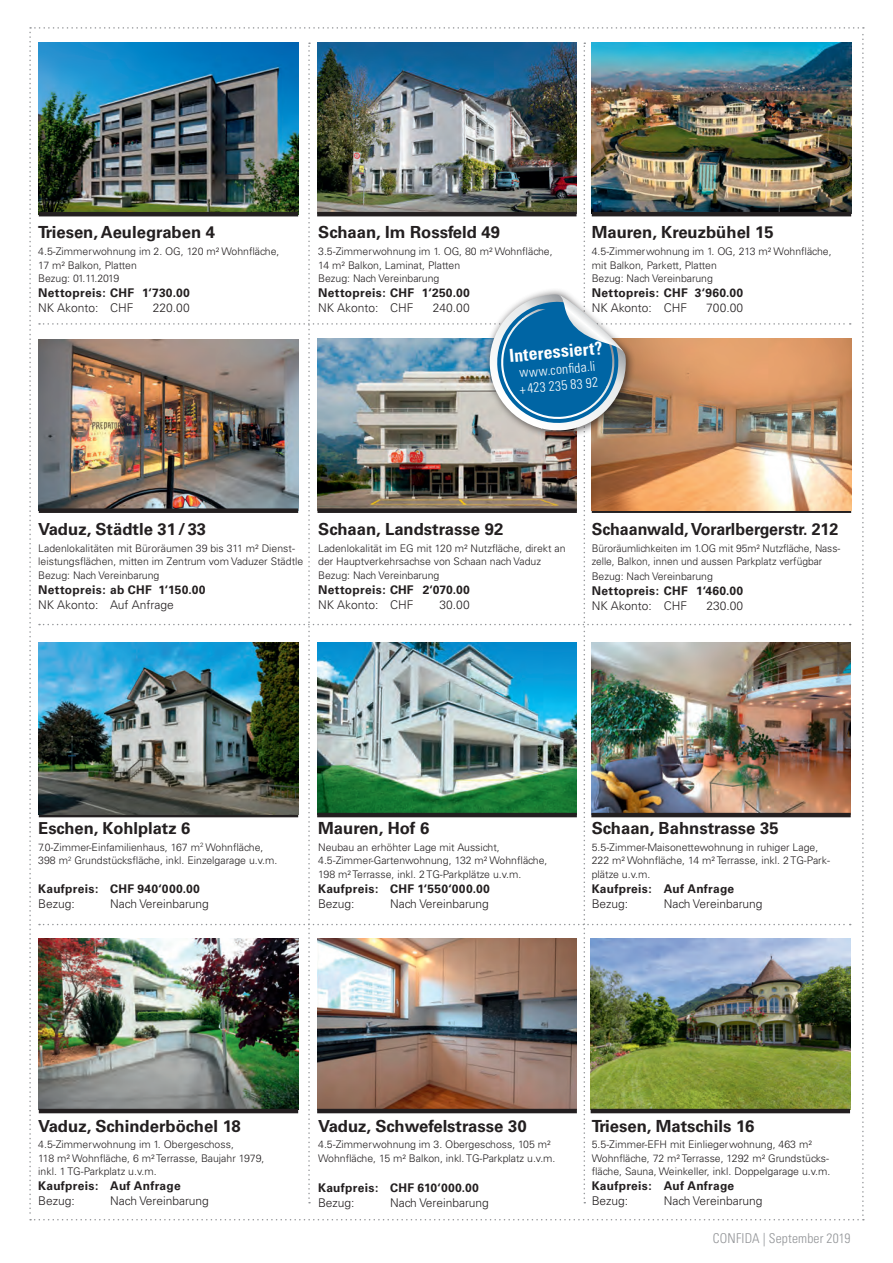
<style>
.page{position:relative;width:893px;height:1263px;background:#fff}
.page>*{position:absolute;margin:0;border:0;box-sizing:border-box;transform-origin:0 0}
.t1{font:700 condensed 18px "Univers";color:#fff}
.t2{font:700 16.65px "Univers";color:#231f20}
.t3{font:700 16.65px "Univers";color:#231f20;scale:.96 1}
.t4{font:700 16.5px "Univers";color:#231f20}
.t5{font:300 condensed 13.5px/16.2px "Univers";color:#fff}
.t6{font:300 condensed 13.5px "Univers";letter-spacing:.01em;color:#939598}
.t7{font:700 12px "Univers";letter-spacing:.025em;color:#231f20}
.t8{font:300 12px "Univers";color:#231f20}
.t9{font:300 10.5px/13.5px "Univers";color:#231f20}
</style>
<div class="page">
<img style="left:29px;top:27px;width:835px;height:1193px">
<img style="left:39px;top:938px;width:259px;height:171px">
<hr style="left:39px;top:1109px;width:259px;height:4px;background:#231f20">
<img style="left:39px;top:643px;width:259px;height:171px">
<h2 class="t2" style="left:38px;top:223px;width:178px">Triesen, Aeulegraben 4</h2>
<p class="t9" style="left:38px;top:245px;width:243px">4.5-Zimmerwohnung im 2. OG, 120 m² Wohnfläche,<br>17 m² Balkon, Platten<br>Bezug: 01.11.2019</p>
<p class="t7" style="left:38px;top:286px;width:153px">Nettopreis: CHF 1‘730.00</p>
<p class="t8" style="left:38px;top:300px;width:97px">NK Akonto: CHF</p>
<p class="t8" style="left:153px;top:300px;width:38px">220.00</p>
<h2 class="t2" style="left:318px;top:223px;width:183px">Schaan, Im Rossfeld 49</h2>
<p class="t9" style="left:318px;top:245px;width:236px">3.5-Zimmerwohnung im 1. OG, 80 m² Wohnfläche,<br>14 m² Balkon, Laminat, Platten<br>Bezug: Nach Vereinbarung</p>
<p class="t7" style="left:318px;top:286px;width:153px">Nettopreis: CHF 1‘250.00</p>
<p class="t8" style="left:318px;top:300px;width:97px">NK Akonto: CHF</p>
<p class="t8" style="left:433px;top:300px;width:38px">240.00</p>
<h2 class="t2" style="left:592px;top:223px;width:183px">Mauren, Kreuzbühel 15</h2>
<p class="t9" style="left:592px;top:245px;width:241px">4.5-Zimmerwohnung im 1. OG, 213 m² Wohnfläche, mit Balkon, Parkett, Platten<br>Bezug: Nach Vereinbarung</p>
<p class="t7" style="left:592px;top:286px;width:153px">Nettopreis: CHF 3‘960.00</p>
<p class="t8" style="left:592px;top:300px;width:97px">NK Akonto: CHF</p>
<p class="t8" style="left:706px;top:300px;width:39px">700.00</p>
<h1 class="t1" style="left:508px;top:345px;width:95px;rotate:-5deg">Interessiert?</h1>
<p class="t5" style="left:518px;top:365px;width:80px;rotate:-5deg">www.confi da.li +423 235 83 92</p>
<h2 class="t2" style="left:38px;top:519px;width:169px">Vaduz, Städtle 31/33</h2>
<p class="t9" style="left:38px;top:541px;width:267px">Ladenlokalitäten mit Büroräumen 39 bis 311 m² Dienst&shy;leistungsflächen, mitten im Zentrum vom Vaduzer Städtle<br>Bezug: Nach Vereinbarung</p>
<p class="t7" style="left:38px;top:582px;width:169px">Nettopreis: ab CHF 1‘150.00</p>
<p class="t8" style="left:38px;top:597px;width:137px">NK Akonto: Auf Anfrage</p>
<h2 class="t2" style="left:318px;top:519px;width:187px">Schaan, Landstrasse 92</h2>
<p class="t9" style="left:318px;top:541px;width:249px">Ladenlokalität im EG mit 120 m² Nutzfläche, direkt an der Hauptverkehrsachse von Schaan nach Vaduz<br>Bezug: Nach Vereinbarung</p>
<p class="t7" style="left:318px;top:582px;width:153px">Nettopreis: CHF 2‘070.00</p>
<p class="t8" style="left:318px;top:597px;width:97px">NK Akonto: CHF</p>
<p class="t8" style="left:439px;top:597px;width:32px">30.00</p>
<h2 class="t3" style="left:592px;top:519px;width:258px">Schaanwald, Vorarlbergerstr. 212</h2>
<p class="t9" style="left:592px;top:541px;width:250px">Büroräumlichkeiten im 1.OG mit 95m² Nutzfläche, Nass&shy;zelle, Balkon, innen und aussen Parkplatz verfügbar</p>
<p class="t9" style="left:592px;top:570px;width:123px">Bezug: Nach Vereinbarung</p>
<p class="t7" style="left:592px;top:584px;width:153px">Nettopreis: CHF 1‘460.00</p>
<p class="t8" style="left:592px;top:599px;width:97px">NK Akonto: CHF</p>
<p class="t8" style="left:706px;top:599px;width:38px">230.00</p>
<h3 class="t4" style="left:38px;top:819px;width:154px">Eschen, Kohlplatz 6</h3>
<p class="t9" style="left:38px;top:840px;width:241px">7.0-Zimmer-Einfamilienhaus, 167 m<sup>2</sup> Wohnfläche,<br>398 m<sup>2</sup> Grundstücksfläche, inkl. Einzelgarage u.v.m.</p>
<p class="t7" style="left:38px;top:882px;width:163px">Kaufpreis: CHF 940‘000.00</p>
<p class="t8" style="left:38px;top:896px;width:38px">Bezug:</p>
<p class="t8" style="left:110px;top:896px;width:100px">Nach Vereinbarung</p>
<h2 class="t2" style="left:318px;top:819px;width:113px">Mauren, Hof 6</h2>
<p class="t9" style="left:318px;top:840px;width:231px">Neubau an erhöhter Lage mit Aussicht,<br>4.5-Zimmer-Gartenwohnung, 132 m² Wohnfläche,<br>198 m² Terrasse, inkl. 2 TG-Parkplätze u.v.m.</p>
<p class="t7" style="left:318px;top:882px;width:173px">Kaufpreis: CHF 1‘550‘000.00</p>
<p class="t8" style="left:318px;top:896px;width:38px">Bezug:</p>
<p class="t8" style="left:390px;top:896px;width:100px">Nach Vereinbarung</p>
<h2 class="t2" style="left:592px;top:819px;width:188px">Schaan, Bahnstrasse 35</h2>
<p class="t9" style="left:592px;top:840px;width:240px">5.5-Zimmer-Maisonettewohnung in ruhiger Lage,<br>222 m² Wohnfläche, 14 m² Terrasse, inkl. 2 TG-Park&shy;plätze u.v.m.</p>
<p class="t7" style="left:592px;top:882px;width:144px">Kaufpreis: Auf Anfrage</p>
<p class="t8" style="left:592px;top:896px;width:38px">Bezug:</p>
<p class="t8" style="left:664px;top:896px;width:100px">Nach Vereinbarung</p>
<h2 class="t2" style="left:38px;top:1116px;width:204px">Vaduz, Schinderböchel 18</h2>
<p class="t9" style="left:38px;top:1138px;width:228px">4.5-Zimmerwohnung im 1. Obergeschoss,<br>118 m² Wohnfläche, 6 m² Terrasse, Baujahr 1979, inkl. 1 TG-Parkplatz u.v.m.</p>
<p class="t7" style="left:38px;top:1179px;width:144px">Kaufpreis: Auf Anfrage</p>
<p class="t8" style="left:38px;top:1193px;width:38px">Bezug:</p>
<p class="t8" style="left:110px;top:1193px;width:100px">Nach Vereinbarung</p>
<h2 class="t2" style="left:318px;top:1116px;width:210px">Vaduz, Schwefelstrasse 30</h2>
<p class="t9" style="left:318px;top:1138px;width:239px">4.5-Zimmerwohnung im 3. Obergeschoss, 105 m²<br>Wohnfläche, 15 m² Balkon, inkl. TG-Parkplatz u.v.m.</p>
<p class="t7" style="left:318px;top:1180px;width:162px">Kaufpreis: CHF 610‘000.00</p>
<p class="t8" style="left:318px;top:1195px;width:38px">Bezug:</p>
<p class="t8" style="left:390px;top:1195px;width:100px">Nach Vereinbarung</p>
<h2 class="t2" style="left:592px;top:1116px;width:164px">Triesen, Matschils 16</h2>
<p class="t9" style="left:592px;top:1138px;width:240px">5.5-Zimmer-EFH mit Einliegerwohnung, 463 m²<br>Wohnfläche, 72 m² Terrasse, 1292 m² Grundstücks&shy;fläche, Sauna, Weinkeller, inkl. Doppelgarage u.v.m.</p>
<p class="t7" style="left:592px;top:1179px;width:144px">Kaufpreis: Auf Anfrage</p>
<p class="t8" style="left:592px;top:1193px;width:38px">Bezug:</p>
<p class="t8" style="left:664px;top:1193px;width:100px">Nach Vereinbarung</p>
<p class="t6" style="left:713px;top:1230px;width:139px">CONFIDA | September 2019</p>
</div>
